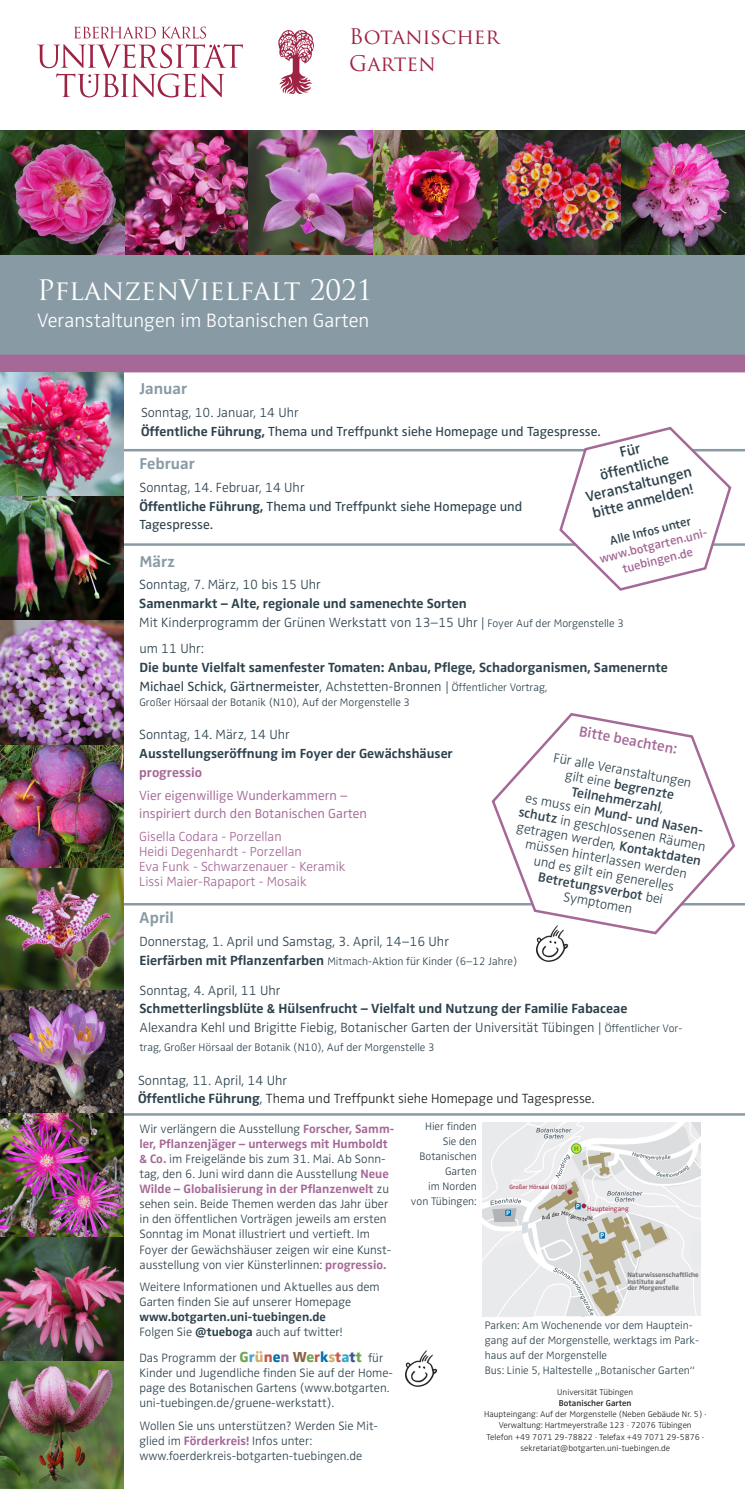
<style>
.page{position:relative;width:745px;height:1489px;background:#fff}
.page>*{position:absolute;margin:0;border:0;box-sizing:border-box;transform-origin:0 0}
.TITEL_head1_variabel{font:27.5px "Trajan Pro";color:#fff}
.t1{font:21px "Trajan Pro";color:#9e2343}
.TITEL_head1_variabel-2{font:300 20px "Zwo OT";color:#fff}
.INNEN_hervor2_12_15p{font:700 16.25px "Zwo OT";color:#889ba5}
.t2{font:600 15px/17.5px "Zwo OT";color:#2d424d;text-align:center}
.t3{font:600 15px "Zwo OT";color:#a56897}
.INNEN_hervor2_12_15p-2{font:300 13.75px/15.1px "Zwo OT";color:#2d424d;text-align:center}
.INNEN_hervor2_12_15p-3{font:700 13.75px/18.8px "Zwo OT";color:#2d424d}
.INNEN_hervor2_12_15p-4{font:300 13.75px "Zwo OT";color:#231f20}
.t4{font:600 13.75px/14.9px "Zwo OT";color:#2d424d;text-align:center}
.INNEN_hervor2_12_15p-5{font:13.62px/18.8px "Zwo OT";color:#2d424d}
.INNEN_hervor2_12_15p-6{font:300 13.62px "Zwo OT";color:#a56897}
.INNEN_hervor2_12_15p-7{font:300 13.62px "Zwo OT";color:#a56897}
.INNEN_hervor2_12_15p-8{font:700 13.62px "Zwo OT";color:#2d424d}
.INNEN_hervor2_12_15p-9{font:700 13.62px "Zwo OT";color:#a56897}
.INNEN_hervor2_12_15p-10{font:300 12.5px/15px "Zwo OT";color:#2d424d}
.t5{font:600 12.5px/15px "Zwo OT";color:#a56897;text-align:center}
.t6{font:600 12.5px "Zwo OT";color:#2d424d}
.INNEN_hervor2_12_15p-11{font:300 11.25px/15px "Zwo OT";color:#2d424d}
.RÜCKEN_absender{font:300 8.75px/11.2px "Zwo OT";color:#231f20;text-align:center}
.t7{font:900 7.38px "Zwo OT";color:#52b947}
.t8{font:700 6.88px/6.9px "Zwo OT";color:#6c6d70}
.t9{font:6.88px "Zwo OT";color:#9e2343}
.t10{font:6.25px "Zwo OT";color:#9e2343}
.s1{font-weight:300}
.s2{font-weight:700}
.s3{font-size:11.25px}
.s4{font-weight:400}
.s5{font-weight:300;font-size:11.25px}
.s6{font-weight:600}
.s7{font-weight:700;font-size:13.75px}
.s8{font-weight:700;color:#2d424d}
.s9{color:#2d424d}
.s10{font-weight:700;color:#a56897}
.s11{font-weight:800;font-size:15px;color:#6fa653}
.s12{font-weight:800;font-size:15px;color:#36a7cc}
.s13{font-weight:800;font-size:15px;color:#cfad6f}
.s14{font-weight:800;font-size:15px;color:#ca5744}
.s15{font-weight:800;font-size:15px;color:#0071ad}
.s16{font-weight:800;font-size:15px;color:#a56897}
.s17{font-weight:800;font-size:15px;color:#896445}
.s18{font-weight:800;font-size:15px;color:#3b5688}
</style>
<div class="page">
<svg style="left:37px;top:27px;width:206px;height:70px"></svg>
<svg style="left:278px;top:30px;width:35px;height:64px"></svg>
<hr style="left:0;top:903px;width:744px;height:2px;background:#889ba5">
<hr style="left:0;top:1113px;width:744px;height:2px;background:#889ba5">
<hr style="left:0;top:543px;width:744px;height:3px;background:#889ba5">
<div style="left:0;top:255px;width:744px;height:100px;background:#889ba5"></div>
<img style="left:0;top:131px;width:249px;height:124px">
<div style="left:0;top:355px;width:744px;height:17px;background:#a56897"></div>
<hr style="left:0;top:449px;width:744px;height:2px;background:#889ba5">
<img style="left:497px;top:131px;width:124px;height:124px">
<img style="left:249px;top:131px;width:124px;height:124px">
<img style="left:621px;top:131px;width:123px;height:124px">
<img style="left:373px;top:131px;width:124px;height:124px">
<img style="left:0;top:372px;width:124px;height:1116px">
<svg style="left:490px;top:713px;width:246px;height:222px"></svg>
<img style="left:524px;top:924px;width:46px;height:38px">
<img style="left:405px;top:1350px;width:33px;height:37px">
<svg style="left:482px;top:1122px;width:219px;height:194px;background:#e2e1df"></svg>
<svg style="left:557px;top:426px;width:175px;height:165px"></svg>
<p class="t1" style="left:349px;top:23px;width:152px">Botanischer</p>
<p class="t1" style="left:349px;top:50px;width:88px">Garten</p>
<p class="TITEL_head1_variabel" style="left:37px;top:273px;width:337px">PflanzenVielfalt 2021</p>
<p class="TITEL_head1_variabel-2" style="left:37px;top:308px;width:333px">Veranstaltungen im Botanischen Garten</p>
<p class="INNEN_hervor2_12_15p" style="left:139px;top:379px;width:49px">Januar</p>
<p class="INNEN_hervor2_12_15p-5" style="left:141px;top:403px;width:461px"><span class="s1">Sonntag, 10. Januar, 14 Uhr<br></span><span class="s2">Öffentliche Führung,</span> Thema und Treffpunkt siehe Homepage und Tagespresse.</p>
<p class="INNEN_hervor2_12_15p" style="left:139px;top:454px;width:57px">Februar</p>
<p class="INNEN_hervor2_12_15p-2" style="left:139px;top:480px;width:167px">Sonntag, 14. Februar, 14 Uhr</p>
<p class="INNEN_hervor2_12_15p-5" style="left:139px;top:497px;width:384px"><span class="s2">Öffentliche Führung,</span> Thema und Treffpunkt siehe Homepage und<br>Tagespresse.</p>
<p class="INNEN_hervor2_12_15p" style="left:139px;top:552px;width:37px">März</p>
<p class="t2" style="left:579px;top:472px;width:110px;rotate:-14deg">öffentliche<br>Veranstaltungen bitte anmelden!</p>
<p class="t6" style="left:607px;top:534px;width:85px;rotate:-14deg">Alle Infos unter</p>
<p class="t5" style="left:597px;top:552px;width:114px;rotate:-14deg">www.botgarten.uni&shy;tuebingen.de</p>
<p class="INNEN_hervor2_12_15p-3" style="left:139px;top:575px;width:329px"><span class="s1">Sonntag, 7. März, 10 bis 15 Uhr<br></span>Samenmarkt – Alte, regionale und samenechte Sorten</p>
<p class="INNEN_hervor2_12_15p-2" style="left:139px;top:615px;width:486px">Mit Kinderprogramm der Grünen Werkstatt von 13–15 Uhr | <span class="s3">Foyer Auf der Morgenstelle 3</span></p>
<p class="INNEN_hervor2_12_15p-3" style="left:139px;top:639px;width:529px"><span class="s1">um 11 Uhr:<br></span>Die bunte Vielfalt samenfester Tomaten: Anbau, Pflege, Schadorganismen, Samenernte<br><span class="s4">Michael Schick, Gärtnermeister</span><span class="s1">, Achstetten-Bronnen |</span> <span class="s5">Öffentlicher Vortrag,</span></p>
<p class="INNEN_hervor2_12_15p-11" style="left:139px;top:694px;width:272px">Großer Hörsaal der Botanik (N10), Auf der Morgenstelle 3</p>
<p class="INNEN_hervor2_12_15p-2" style="left:139px;top:727px;width:152px">Sonntag, 14. März, 14 Uhr</p>
<p class="INNEN_hervor2_12_15p-8" style="left:139px;top:745px;width:315px">Ausstellungseröffnung im Foyer der Gewächshäuser</p>
<p class="INNEN_hervor2_12_15p-9" style="left:139px;top:764px;width:65px">progressio</p>
<p class="INNEN_hervor2_12_15p-7" style="left:139px;top:787px;width:210px">Vier eigenwillige Wunderkammern –</p>
<p class="INNEN_hervor2_12_15p-7" style="left:139px;top:805px;width:229px">inspiriert durch den Botanischen Garten</p>
<p class="INNEN_hervor2_12_15p-6" style="left:139px;top:828px;width:144px">Gisella Codara - Porzellan</p>
<p class="INNEN_hervor2_12_15p-6" style="left:139px;top:843px;width:164px">Heidi Degenhardt - Porzellan</p>
<p class="INNEN_hervor2_12_15p-6" style="left:139px;top:858px;width:208px">Eva Funk - Schwarzenauer - Keramik</p>
<p class="INNEN_hervor2_12_15p-6" style="left:139px;top:873px;width:169px">Lissi Maier-Rapaport - Mosaik</p>
<p class="INNEN_hervor2_12_15p" style="left:139px;top:908px;width:36px">April</p>
<p class="t3" style="left:580px;top:722px;width:101px;rotate:10deg">Bitte beachten:</p>
<p class="INNEN_hervor2_12_15p-2" style="left:555px;top:749px;width:141px;rotate:11deg">Für alle Veranstaltungen gilt eine <span class="s6">begrenzte<br>Teilnehmerzahl</span>,</p>
<p class="INNEN_hervor2_12_15p-2" style="left:523px;top:788px;width:191px;rotate:11deg">es muss ein <span class="s6">Mund- und Nasen&shy;schutz</span> in geschlossenen Räumen getragen werden, <span class="s6">Kontaktdaten </span>müssen hinterlassen werden<br>und es gilt ein generelles</p>
<p class="t4" style="left:539px;top:869px;width:128px;rotate:11deg">Betretungsverbot <span class="s1">bei<br>Symptomen</span></p>
<p class="INNEN_hervor2_12_15p-2" style="left:139px;top:934px;width:311px">Donnerstag, 1. April und Samstag, 3. April, 14–16 Uhr</p>
<p class="INNEN_hervor2_12_15p-11" style="left:139px;top:953px;width:379px"><span class="s7">Eierfärben mit Pflanzenfarben</span> Mitmach-Aktion für Kinder (6–12 Jahre)</p>
<p class="INNEN_hervor2_12_15p-2" style="left:139px;top:980px;width:544px;line-height:18.8px;text-align:left">Sonntag, 4. April, 11 Uhr<br><span class="s2">Schmetterlingsblüte &amp; Hülsenfrucht – Vielfalt und Nutzung der Familie Fabaceae<br></span>Alexandra Kehl und Brigitte Fiebig, Botanischer Garten der Universität Tübingen | <span class="s3">Öffentlicher Vor-</span></p>
<p class="INNEN_hervor2_12_15p-11" style="left:139px;top:1039px;width:296px">trag, Großer Hörsaal der Botanik (N10), Auf der Morgenstelle 3</p>
<p class="INNEN_hervor2_12_15p-2" style="left:138px;top:1072px;width:150px">Sonntag, 11. April, 14 Uhr</p>
<p class="INNEN_hervor2_12_15p-4" style="left:138px;top:1090px;width:457px"><span class="s8">Öffentliche Führung</span><span class="s9">,</span> Thema und Treffpunkt siehe Homepage und Tagespresse.</p>
<p class="INNEN_hervor2_12_15p-10" style="left:139px;top:1121px;width:256px">Wir verlängern die Ausstellung <span class="s10">Forscher, Samm&shy;ler, Pflanzenjäger – unterwegs mit Humboldt &amp; Co.</span> im Freigelände bis zum 31. Mai. Ab Sonn&shy;tag, den 6. Juni wird dann die Ausstellung <span class="s10">Neue Wilde – Globalisierung in der Pflanzenwelt</span> zu sehen sein. Beide Themen werden das Jahr über in den öffentlichen Vorträgen jeweils am ersten Sonntag im Monat illustriert und vertieft. Im Foyer der Gewächshäuser zeigen wir eine Kunst&shy;ausstellung von vier Künsterlinnen: <span class="s10">progressio.</span></p>
<p class="INNEN_hervor2_12_15p-10" style="left:139px;top:1279px;width:241px">Weitere Informationen und Aktuelles aus dem Garten finden Sie auf unserer Homepage <span class="s2">www.botgarten.uni-tuebingen.de<br></span>Folgen Sie <span class="s2">@tueboga</span> auch auf twitter!</p>
<p class="INNEN_hervor2_12_15p-10" style="left:139px;top:1350px;width:255px">Das Programm der <span class="s11">G</span><span class="s12">r</span><span class="s13">ü</span><span class="s14">n</span><span class="s15">e</span><span class="s16">n</span> <span class="s17">W</span><span class="s11">e</span><span class="s14">r</span><span class="s15">k</span><span class="s13">s</span><span class="s14">t</span><span class="s12">a</span><span class="s18">t</span><span class="s11">t</span> für Kinder und Jugendliche finden Sie auf der Home&shy;page des Botanischen Gartens (www.botgarten. uni-tuebingen.de/gruene-werkstatt).</p>
<p class="INNEN_hervor2_12_15p-10" style="left:139px;top:1418px;width:240px">Wollen Sie uns unterstützen? Werden Sie Mit&shy;glied im <span class="s10">Förderkreis!</span> Infos unter: www.foerderkreis-botgarten-tuebingen.de</p>
<p class="INNEN_hervor2_12_15p-11" style="left:410px;top:1118px;width:67px;text-align:right">Hier finden<br>Sie den<br>Botanischen<br>Garten<br>im Norden von Tübingen:</p>
<p class="t7" style="left:573px;top:1143px;width:7px">H</p>
<p class="t10" style="left:509px;top:1183px;width:59px">Großer Hörsaal (N10)</p>
<p class="t9" style="left:586px;top:1204px;width:43px">Haupteingang</p>
<p class="t8" style="left:627px;top:1270px;width:73px">Naturwissenschaftliche<br>Institute auf<br>der Morgenstelle</p>
<p class="INNEN_hervor2_12_15p-11" style="left:484px;top:1317px;width:216px">Parken: Am Wochenende vor dem Hauptein&shy;gang auf der Morgenstelle, werktags im Park&shy;haus auf der Morgenstelle<br>Bus: Linie 5, Haltestelle „Botanischer Garten“</p>
<p class="RÜCKEN_absender" style="left:557px;top:1386px;width:77px">Universität Tübingen</p>
<p class="RÜCKEN_absender" style="left:484px;top:1397px;width:224px"><span class="s6">Botanischer Garten<br></span>Haupteingang: Auf der Morgenstelle (Neben Gebäude Nr. 5) ·<br>Verwaltung: Hartmeyerstraße 123 · 72076 Tübingen</p>
<p class="RÜCKEN_absender" style="left:486px;top:1431px;width:219px">Telefon +49 7071 29-78822 · Telefax +49 7071 29-5876 · sekretariat@botgarten.uni-tuebingen.de</p>
</div>
